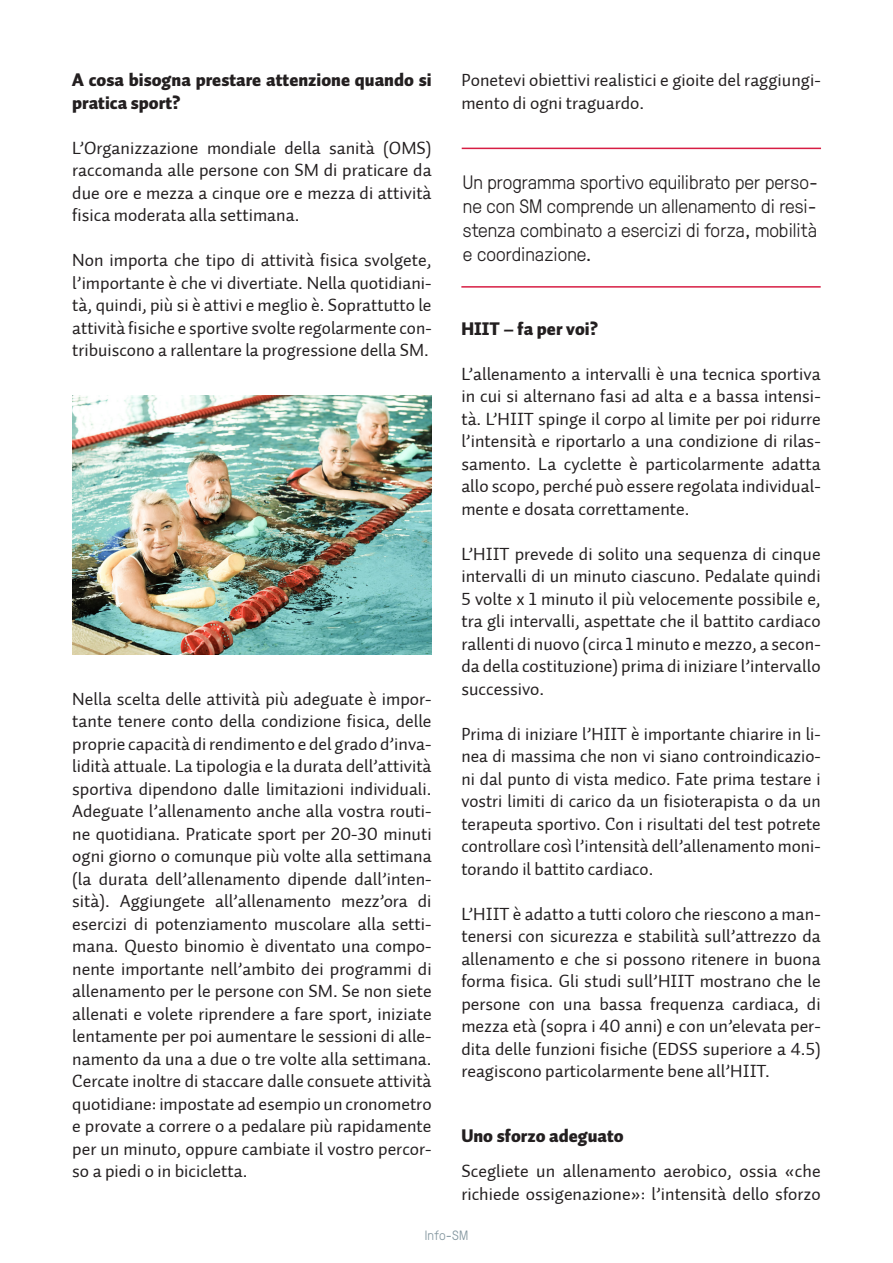
<style>
.page{position:relative;width:893px;height:1263px;background:#fff}
.page>*{position:absolute;margin:0;border:0;box-sizing:border-box;transform-origin:0 0}
.t1{font:300 19.5px/24px "GT Pressura";color:#231f20;text-align:justify}
.t2{font:18px/22.5px "Auto 2 Regular LF";color:#231f20;text-align:justify}
.Absatzformat_2{font:18px/22.5px "Auto 2 Black LF";color:#231f20}
.t3{font:300 13.5px "GT Pressura";letter-spacing:.015em;color:#83969f}
</style>
<div class="page">
<img style="left:72px;top:395px;width:360px;height:260px">
<hr style="left:462px;top:148px;width:359px;height:1px;background:#d71d43">
<hr style="left:461px;top:286px;width:360px;height:2px;background:#d71d43">
<p class="Absatzformat_2" style="left:72px;top:69px;width:361px">A cosa bisogna prestare attenzione quando si pratica sport?</p>
<p class="t2" style="left:72px;top:137px;width:361px">L’Organizzazione mondiale della sanità (OMS) raccomanda alle persone con SM di praticare da due ore e mezza a cinque ore e mezza di attività fisica moderata alla settimana.</p>
<p class="t2" style="left:72px;top:249px;width:361px">Non importa che tipo di attività fisica svolgete, l’importante è che vi divertiate. Nella quotidiani&shy;tà, quindi, più si è attivi e meglio è. Soprattutto le attività fisiche e sportive svolte regolarmente con&shy;tribuiscono a rallentare la progressione della SM.</p>
<p class="t2" style="left:72px;top:687px;width:361px">Nella scelta delle attività più adeguate è impor&shy;tante tenere conto della condizione fisica, delle proprie capacità di rendimento e del grado d’inva&shy;lidità attuale. La tipologia e la durata dell’attività sportiva dipendono dalle limitazioni individuali.<br>Adeguate l’allenamento anche alla vostra routi&shy;ne quotidiana. Praticate sport per 20-30 minuti ogni giorno o comunque più volte alla settimana (la durata dell’allenamento dipende dall’inten&shy;sità). Aggiungete all’allenamento mezz’ora di esercizi di potenziamento muscolare alla setti&shy;mana. Questo binomio è diventato una compo&shy;nente importante nell’ambito dei programmi di allenamento per le persone con SM. Se non siete allenati e volete riprendere a fare sport, iniziate lentamente per poi aumentare le sessioni di alle&shy;namento da una a due o tre volte alla settimana.<br>Cercate inoltre di staccare dalle consuete attività quotidiane: impostate ad esempio un cronometro e provate a correre o a pedalare più rapidamente per un minuto, oppure cambiate il vostro percor&shy;so a piedi o in bicicletta.</p>
<p class="t2" style="left:461px;top:69px;width:361px">Ponetevi obiettivi realistici e gioite del raggiungi&shy;mento di ogni traguardo.</p>
<p class="t1" style="left:463px;top:168px;width:356px">Un programma sportivo equilibrato per perso&shy;ne con SM comprende un allenamento di resi&shy;stenza combinato a esercizi di forza, mobilità e coordinazione.</p>
<p class="Absatzformat_2" style="left:461px;top:318px;width:138px">HIIT – fa per voi?</p>
<p class="t2" style="left:461px;top:363px;width:361px">L’allenamento a intervalli è una tecnica sportiva in cui si alternano fasi ad alta e a bassa intensi&shy;tà. L’HIIT spinge il corpo al limite per poi ridurre l’intensità e riportarlo a una condizione di rilas&shy;samento. La cyclette è particolarmente adatta allo scopo, perché può essere regolata individual&shy;mente e dosata correttamente.</p>
<p class="t2" style="left:461px;top:543px;width:361px">L’HIIT prevede di solito una sequenza di cinque intervalli di un minuto ciascuno. Pedalate quindi 5 volte x 1 minuto il più velocemente possibile e, tra gli intervalli, aspettate che il battito cardiaco rallenti di nuovo (circa 1 minuto e mezzo, a secon&shy;da della costituzione) prima di iniziare l’intervallo successivo.</p>
<p class="t2" style="left:461px;top:723px;width:361px">Prima di iniziare l’HIIT è importante chiarire in li&shy;nea di massima che non vi siano controindicazio&shy;ni dal punto di vista medico. Fate prima testare i vostri limiti di carico da un fisioterapista o da un terapeuta sportivo. Con i risultati del test potrete controllare così l’intensità dell’allenamento moni&shy;torando il battito cardiaco.</p>
<p class="t2" style="left:461px;top:903px;width:361px">L’HIIT è adatto a tutti coloro che riescono a man&shy;tenersi con sicurezza e stabilità sull’attrezzo da allenamento e che si possono ritenere in buona forma fisica. Gli studi sull’HIIT mostrano che le persone con una bassa frequenza cardiaca, di mezza età (sopra i 40 anni) e con un’elevata per&shy;dita delle funzioni fisiche (EDSS superiore a 4.5) reagiscono particolarmente bene all’HIIT.</p>
<p class="Absatzformat_2" style="left:461px;top:1125px;width:164px">Uno sforzo adeguato</p>
<p class="t2" style="left:461px;top:1160px;width:361px">Scegliete un allenamento aerobico, ossia «che richiede ossigenazione»: l’intensità dello sforzo</p>
<p class="t3" style="left:425px;top:1226px;width:45px">Info-SM</p>
</div>
